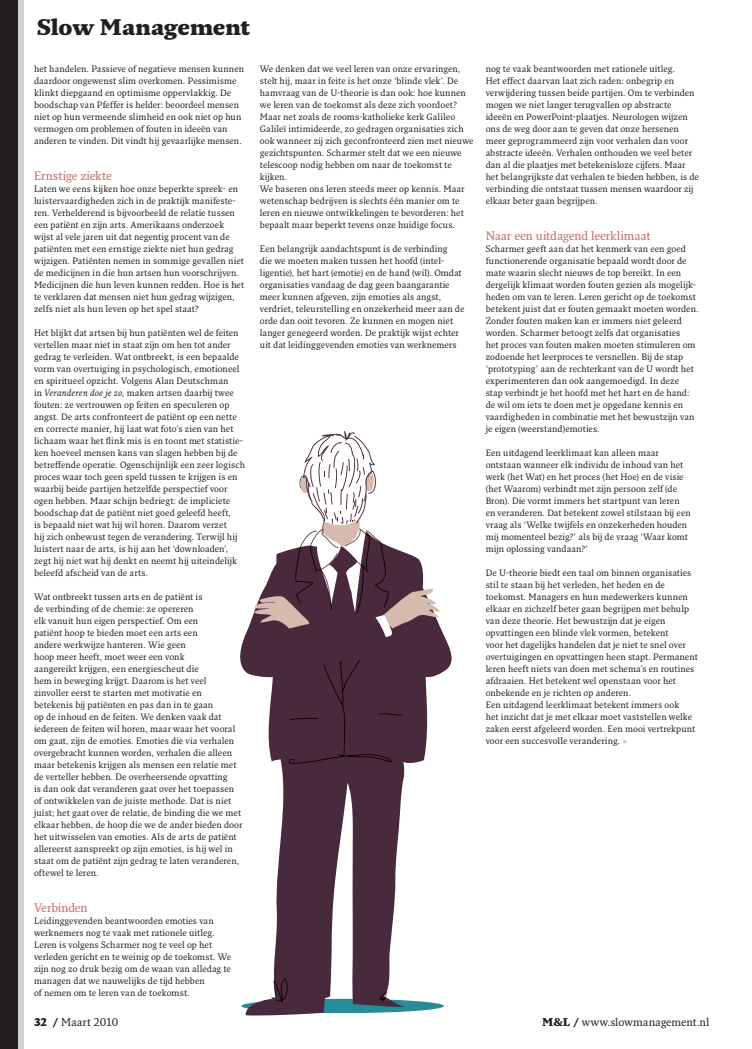
<style>
.page{position:relative;width:752px;height:1049px;background:#fff}
.page>*{position:absolute;margin:0;border:0;box-sizing:border-box;transform-origin:0 0}
.t1{font:900 22px "Fresco Std";letter-spacing:-.005em;color:#231f20}
.t2{font:600 12px "Fresco Std";letter-spacing:-.01em;color:#c97572}
.t3{font:11px "Fresco Std";letter-spacing:.005em;color:#231f20}
.t4{font:9px/12px "Fresco Std";letter-spacing:.005em;color:#231f20}
.s1{font-style:italic}
.s2{color:#e7c1b9}
.s3{font-weight:900}
</style>
<div class="page">
<div style="left:17px;top:0;width:7px;height:1049px;background:#d1d2d4"></div>
<div style="left:0;top:0;width:17px;height:1049px;background:#231f20"></div>
<svg style="left:240px;top:615px;width:212px;height:401px"></svg>
<svg style="left:379px;top:991px;width:8px;height:10px"></svg>
<svg style="left:263px;top:978px;width:25px;height:24px"></svg>
<svg style="left:253px;top:431px;width:188px;height:333px"></svg>
<h1 class="t1" style="left:37px;top:13px;width:214px">Slow Management</h1>
<p class="t4" style="left:34px;top:63px;width:211px">het handelen. Passieve of negatieve mensen kunnen daardoor ongewenst slim overkomen. Pessimisme klinkt diepgaand en optimisme oppervlakkig. De boodschap van Pfeffer is helder: beoordeel mensen niet op hun vermeende slimheid en ook niet op hun vermogen om problemen of fouten in ideeën van anderen te vinden. Dit vindt hij gevaarlijke mensen.</p>
<h2 class="t2" style="left:34px;top:168px;width:79px">Ernstige ziekte</h2>
<p class="t4" style="left:34px;top:183px;width:211px">Laten we eens kijken hoe onze beperkte spreek- en luistervaardigheden zich in de praktijk manifeste&shy;ren. Verhelderend is bijvoorbeeld de relatie tussen een patiënt en zijn arts. Amerikaans onderzoek wijst al vele jaren uit dat negentig procent van de patiënten met een ernstige ziekte niet hun gedrag wijzigen. Patiënten nemen in sommige gevallen niet de medicijnen in die hun artsen hun voorschrijven.<br>Medicijnen die hun leven kunnen redden. Hoe is het te verklaren dat mensen niet hun gedrag wijzigen, zelfs niet als hun leven op het spel staat?</p>
<p class="t4" style="left:34px;top:327px;width:212px">Het blijkt dat artsen bij hun patiënten wel de feiten vertellen maar niet in staat zijn om hen tot ander gedrag te verleiden. Wat ontbreekt, is een bepaalde vorm van overtuiging in psychologisch, emotioneel en spiritueel opzicht. Volgens Alan Deutschman<br>in <span class="s1">Veranderen doe je zo</span>, maken artsen daarbij twee fouten: ze vertrouwen op feiten en speculeren op angst. De arts confronteert de patiënt op een nette en correcte manier, hij laat wat foto’s zien van het lichaam waar het flink mis is en toont met statistie&shy;ken hoeveel mensen kans van slagen hebben bij de betreffende operatie. Ogenschijnlijk een zeer logisch proces waar toch geen speld tussen te krijgen is en waarbij beide partijen hetzelfde perspectief voor ogen hebben. Maar schijn bedriegt: de impliciete boodschap dat de patiënt niet goed geleefd heeft,<br>is bepaald niet wat hij wil horen. Daarom verzet<br>hij zich onbewust tegen de verandering. Terwijl hij luistert naar de arts, is hij aan het ‘downloaden’, zegt hij niet wat hij denkt en neemt hij uiteindelijk beleefd afscheid van de arts.</p>
<p class="t4" style="left:34px;top:590px;width:210px">Wat ontbreekt tussen arts en de patiënt is<br>de verbinding of de chemie: ze opereren<br>elk vanuit hun eigen perspectief. Om een<br>patiënt hoop te bieden moet een arts een<br>andere werkwijze hanteren. Wie geen<br>hoop meer heeft, moet weer een vonk<br>aangereikt krijgen, een energiescheut die<br>hem in beweging krijgt. Daarom is het veel zinvoller eerst te starten met motivatie en betekenis bij patiënten en pas dan in te gaan<br>op de inhoud en de feiten. We denken vaak dat iedereen de feiten wil horen, maar waar het vooral om gaat, zijn de emoties. Emoties die via verhalen overgebracht kunnen worden, verhalen die alleen maar betekenis krijgen als mensen een relatie met de verteller hebben. De overheersende opvatting<br>is dan ook dat veranderen gaat over het toepassen of ontwikkelen van de juiste methode. Dat is niet juist; het gaat over de relatie, de binding die we met elkaar hebben, de hoop die we de ander bieden door het uitwisselen van emoties. Als de arts de patiënt allereerst aanspreekt op zijn emoties, is hij wel in staat om de patiënt zijn gedrag te laten veranderen, oftewel te leren.</p>
<h2 class="t2" style="left:34px;top:900px;width:55px">Verbinden</h2>
<p class="t4" style="left:34px;top:915px;width:198px">Leidinggevenden beantwoorden emoties van werknemers nog te vaak met rationele uitleg.<br>Leren is volgens Scharmer nog te veel op het verleden gericht en te weinig op de toekomst. We zijn nog zo druk bezig om de waan van alledag te managen dat we nauwelijks de tijd hebben<br>of nemen om te leren van de toekomst.</p>
<p class="t4" style="left:260px;top:63px;width:215px">We denken dat we veel leren van onze ervaringen, stelt hij, maar in feite is het onze ‘blinde vlek’. De hamvraag van de U-theorie is dan ook: hoe kunnen we leren van de toekomst als deze zich voordoet?<br>Maar net zoals de rooms-katholieke kerk Galileo Galileï intimideerde, zo gedragen organisaties zich ook wanneer zij zich geconfronteerd zien met nieuwe gezichtspunten. Scharmer stelt dat we een nieuwe telescoop nodig hebben om naar de toekomst te kijken.<br>We baseren ons leren steeds meer op kennis. Maar wetenschap bedrijven is slechts één manier om te leren en nieuwe ontwikkelingen te bevorderen: het bepaalt maar beperkt tevens onze huidige focus.</p>
<p class="t4" style="left:260px;top:242px;width:206px">Een belangrijk aandachtspunt is de verbinding<br>die we moeten maken tussen het hoofd (intel&shy;ligentie), het hart (emotie) en de hand (wil). Omdat organisaties vandaag de dag geen baangarantie meer kunnen afgeven, zijn emoties als angst, verdriet, teleurstelling en onzekerheid meer aan de orde dan ooit tevoren. Ze kunnen en mogen niet langer genegeerd worden. De praktijk wijst echter uit dat leidinggevenden emoties van werknemers</p>
<p class="t4" style="left:485px;top:62px;width:215px">nog te vaak beantwoorden met rationele uitleg.<br>Het effect daarvan laat zich raden: onbegrip en verwijdering tussen beide partijen. Om te verbinden mogen we niet langer terugvallen op abstracte ideeën en PowerPoint-plaatjes. Neurologen wijzen ons de weg door aan te geven dat onze hersenen meer geprogrammeerd zijn voor verhalen dan voor abstracte ideeën. Verhalen onthouden we veel beter dan al die plaatjes met betekenisloze cijfers. Maar het belangrijkste dat verhalen te bieden hebben, is de verbinding die ontstaat tussen mensen waardoor zij elkaar beter gaan begrijpen.</p>
<h2 class="t2" style="left:485px;top:228px;width:166px">Naar een uitdagend leerklimaat</h2>
<p class="t4" style="left:485px;top:243px;width:214px">Scharmer geeft aan dat het kenmerk van een goed functionerende organisatie bepaald wordt door de mate waarin slecht nieuws de top bereikt. In een dergelijk klimaat worden fouten gezien als mogelijk&shy;heden om van te leren. Leren gericht op de toekomst betekent juist dat er fouten gemaakt moeten worden.<br>Zonder fouten maken kan er immers niet geleerd worden. Scharmer betoogt zelfs dat organisaties<br>het proces van fouten maken moeten stimuleren om zodoende het leerproces te versnellen. Bij de stap ‘prototyping’ aan de rechterkant van de U wordt het experimenteren dan ook aangemoedigd. In deze<br>stap verbindt je het hoofd met het hart en de hand: de wil om iets te doen met je opgedane kennis en vaardigheden in combinatie met het bewustzijn van je eigen (weerstand)emoties.</p>
<p class="t4" style="left:485px;top:447px;width:206px">Een uitdagend leerklimaat kan alleen maar ontstaan wanneer elk individu de inhoud van het werk (het Wat) en het proces (het Hoe) en de visie (het Waarom) verbindt met zijn persoon zelf (de Bron). Die vormt immers het startpunt van leren en veranderen. Dat betekent zowel stilstaan bij een vraag als ‘Welke twijfels en onzekerheden houden mij momenteel bezig?’ als bij de vraag ‘Waar komt mijn oplossing vandaan?’</p>
<p class="t4" style="left:485px;top:566px;width:213px">De U-theorie biedt een taal om binnen organisaties stil te staan bij het verleden, het heden en de toekomst. Managers en hun medewerkers kunnen elkaar en zichzelf beter gaan begrijpen met behulp van deze theorie. Het bewustzijn dat je eigen opvattingen een blinde vlek vormen, betekent<br>voor het dagelijks handelen dat je niet te snel over overtuigingen en opvattingen heen stapt. Permanent leren heeft niets van doen met schema’s en routines afdraaien. Het betekent wel openstaan voor het onbekende en je richten op anderen.<br>Een uitdagend leerklimaat betekent immers ook<br>het inzicht dat je met elkaar moet vaststellen welke zaken eerst afgeleerd worden. Een mooi vertrekpunt voor een succesvolle verandering. <span class="s2">•</span></p>
<p class="t3" style="left:34px;top:1015px;width:86px"><span class="s3">32 /</span> Maart 2010</p>
<p class="t3" style="left:542px;top:1015px;width:169px"><span class="s3">M&amp;L /</span> www.slowmanagement.nl</p>
</div>
